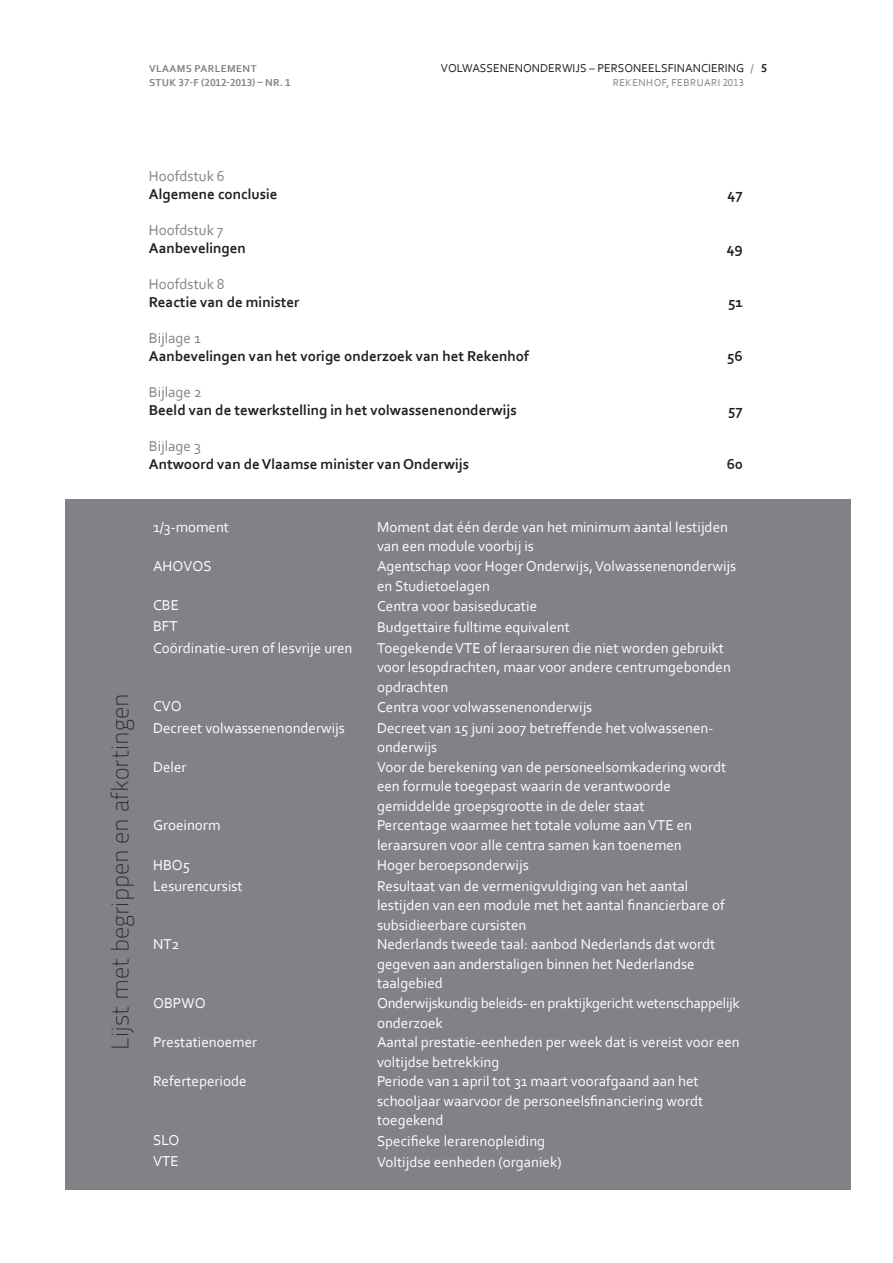
<style>
.page{position:relative;width:893px;height:1263px;background:#fff}
.page>*{position:absolute;margin:0;border:0;box-sizing:border-box;transform-origin:0 0}
.t1{font:24px "Titillium Text 25 L 1 wt";color:#231f20}
.t2{font:15px/19.5px "Corbel";color:#fff}
.t3{font:700 15px "Corbel";color:#231f20}
.t4{font:15px/19.5px "Corbel";letter-spacing:-.02em;color:#fff}
.t5{font:15px "Corbel";color:#808285}
.t6{font:12px "Corbel";color:#231f20}
.t7{font:12px "Corbel";color:#808285}
.t8{font:700 10.5px/14.5px "Corbel";letter-spacing:.04em;color:#808285}
.t9{font:10.5px "Corbel";letter-spacing:.04em;color:#808285}
.s1{font-weight:700;color:#231f20}
</style>
<div class="page">
<div style="left:65px;top:499px;width:785px;height:691px;background:#808285"></div>
<p class="t6" style="left:441px;top:60px;width:305px">VOLWASSENENONDERWIJS – PERSONEELSFINANCIERING</p>
<p class="t9" style="left:613px;top:76px;width:133px">REKENHOF, FEBRUARI 2013</p>
<p class="t8" style="left:149px;top:61px;width:143px">VLAAMS PARLEMENT<br>STUK 37-F (2012-2013) – NR. 1</p>
<p class="t7" style="left:750px;top:60px;width:18px">/ <span class="s1">5</span></p>
<p class="t5" style="left:149px;top:167px;width:78px">Hoofdstuk 6</p>
<p class="t3" style="left:149px;top:185px;width:130px">Algemene conclusie</p>
<p class="t3" style="left:728px;top:185px;width:17px">47</p>
<p class="t5" style="left:149px;top:221px;width:76px">Hoofdstuk 7</p>
<p class="t3" style="left:149px;top:239px;width:99px">Aanbevelingen</p>
<p class="t3" style="left:727px;top:239px;width:18px">49</p>
<p class="t5" style="left:149px;top:275px;width:77px">Hoofdstuk 8</p>
<p class="t3" style="left:149px;top:293px;width:152px">Reactie van de minister</p>
<p class="t3" style="left:728px;top:293px;width:16px">51</p>
<p class="t5" style="left:149px;top:329px;width:53px">Bijlage 1</p>
<p class="t3" style="left:149px;top:347px;width:382px">Aanbevelingen van het vorige onderzoek van het Rekenhof</p>
<p class="t3" style="left:727px;top:347px;width:17px">56</p>
<p class="t5" style="left:149px;top:383px;width:54px">Bijlage 2</p>
<p class="t3" style="left:149px;top:401px;width:370px">Beeld van de tewerkstelling in het volwassenenonderwijs</p>
<p class="t3" style="left:728px;top:401px;width:16px">57</p>
<p class="t5" style="left:149px;top:437px;width:54px">Bijlage 3</p>
<p class="t3" style="left:149px;top:455px;width:322px">Antwoord van de Vlaamse minister van Onderwijs</p>
<p class="t3" style="left:727px;top:455px;width:17px">60</p>
<h1 class="t1" style="left:103px;top:1049px;width:358px;rotate:-90deg">Lijst met begrippen en afkortingen</h1>
<p class="t2" style="left:153px;top:517px;width:78px">1/3-moment</p>
<p class="t2" style="left:377px;top:517px;width:352px">Moment dat één derde van het minimum aantal lestijden van een module voorbij is</p>
<p class="t2" style="left:153px;top:556px;width:60px">AHOVOS</p>
<p class="t2" style="left:377px;top:556px;width:361px">Agentschap voor Hoger Onderwijs, Volwassenenonderwijs en Studietoelagen</p>
<p class="t2" style="left:153px;top:595px;width:27px">CBE</p>
<p class="t2" style="left:377px;top:596px;width:162px">Centra voor basiseducatie</p>
<p class="t2" style="left:153px;top:616px;width:26px">BFT</p>
<p class="t2" style="left:377px;top:617px;width:194px">Budgettaire fulltime equivalent</p>
<p class="t2" style="left:153px;top:637px;width:201px">Coördinatie-uren of lesvrije uren</p>
<p class="t2" style="left:377px;top:637px;width:355px">Toegekende VTE of leraarsuren die niet worden gebruikt voor lesopdrachten, maar voor andere centrumgebonden opdrachten</p>
<p class="t2" style="left:153px;top:696px;width:30px">CVO</p>
<p class="t2" style="left:377px;top:697px;width:217px">Centra voor volwassenenonderwijs</p>
<p class="t2" style="left:153px;top:717px;width:193px">Decreet volwassenenonderwijs</p>
<p class="t2" style="left:377px;top:717px;width:338px">Decreet van 15 juni 2007 betreffende het volwassenen&shy;onderwijs</p>
<p class="t2" style="left:153px;top:757px;width:35px">Deler</p>
<p class="t2" style="left:377px;top:757px;width:351px">Voor de berekening van de personeelsomkadering wordt een formule toegepast waarin de verantwoorde gemiddelde groepsgrootte in de deler staat</p>
<p class="t2" style="left:153px;top:815px;width:69px">Groeinorm</p>
<p class="t2" style="left:377px;top:815px;width:317px">Percentage waarmee het totale volume aan VTE en leraarsuren voor alle centra samen kan toenemen</p>
<p class="t2" style="left:153px;top:854px;width:39px">HBO5</p>
<p class="t2" style="left:377px;top:855px;width:153px">Hoger beroepsonderwijs</p>
<p class="t2" style="left:153px;top:876px;width:91px">Lesurencursist</p>
<p class="t2" style="left:377px;top:876px;width:349px">Resultaat van de vermenigvuldiging van het aantal lestijden van een module met het aantal financierbare of subsidieerbare cursisten</p>
<p class="t2" style="left:153px;top:934px;width:28px">NT2</p>
<p class="t2" style="left:377px;top:934px;width:340px">Nederlands tweede taal: aanbod Nederlands dat wordt gegeven aan anderstaligen binnen het Nederlandse taalgebied</p>
<p class="t2" style="left:153px;top:993px;width:54px">OBPWO</p>
<p class="t4" style="left:377px;top:993px;width:364px">Onderwijskundig beleids- en praktijkgericht wetenschappelijk onderzoek</p>
<p class="t2" style="left:153px;top:1032px;width:106px">Prestatienoemer</p>
<p class="t2" style="left:377px;top:1032px;width:364px">Aantal prestatie-eenheden per week dat is vereist voor een voltijdse betrekking</p>
<p class="t2" style="left:153px;top:1071px;width:95px">Referteperiode</p>
<p class="t2" style="left:377px;top:1071px;width:328px">Periode van 1 april tot 31 maart voorafgaand aan het schooljaar waarvoor de personeelsfinanciering wordt toegekend</p>
<p class="t2" style="left:153px;top:1130px;width:28px">SLO</p>
<p class="t2" style="left:377px;top:1131px;width:170px">Specifieke lerarenopleiding</p>
<p class="t2" style="left:153px;top:1151px;width:27px">VTE</p>
<p class="t2" style="left:377px;top:1152px;width:186px">Voltijdse eenheden (organiek)</p>
</div>
